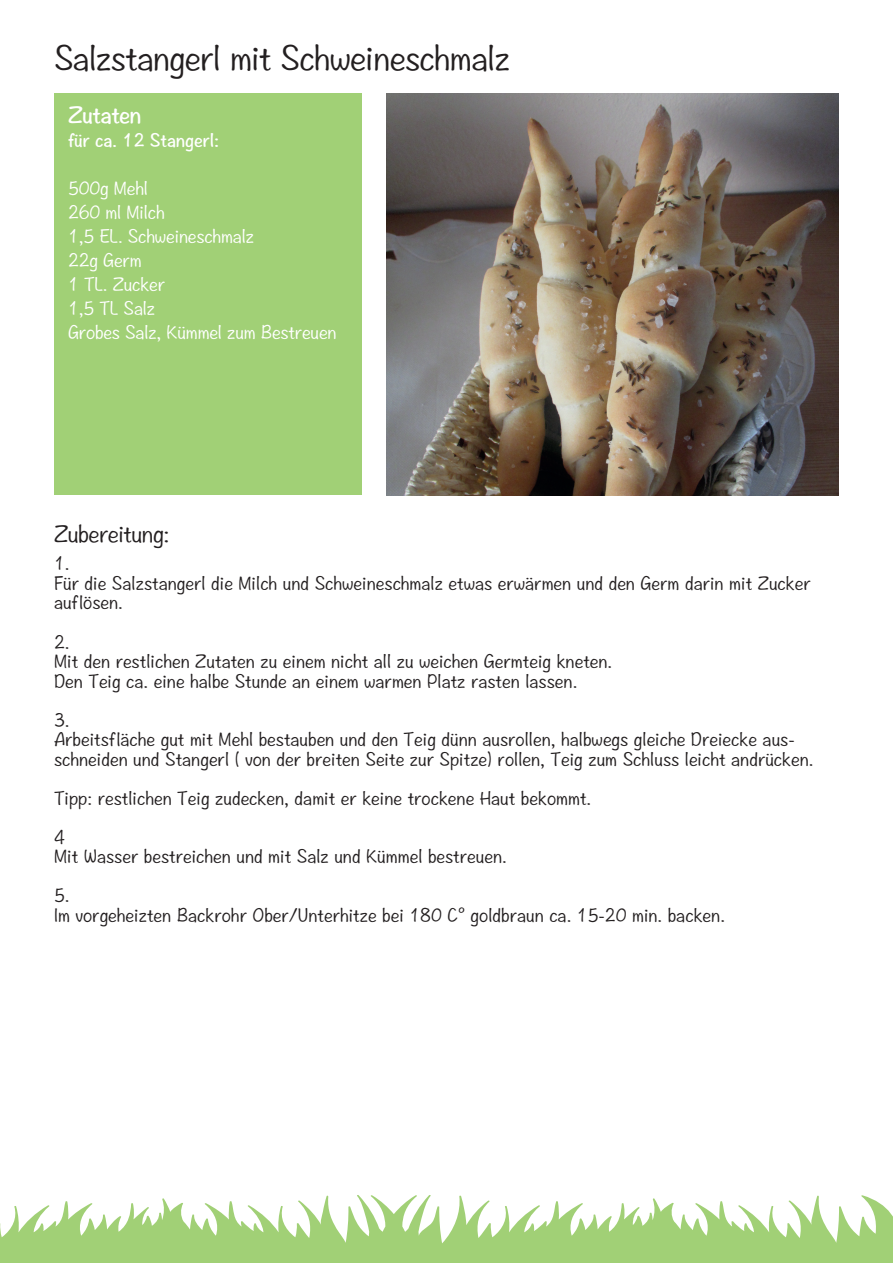
<style>
.page{position:relative;width:893px;height:1263px;background:#fff}
.page>*{position:absolute;margin:0;border:0;box-sizing:border-box;transform-origin:0 0}
.t1{font:30.6px "Hannotate SC W5";letter-spacing:-.02em;color:#231f20}
.t2{font:21px "Hannotate SC W5";letter-spacing:-.025em;color:#231f20}
.t3{font:21px "Hannotate SC W7";letter-spacing:-.03em;color:#fff}
.t4{font:16.5px/19.5px "Hannotate SC W5";color:#231f20}
.t5{font:16.5px "Hannotate SC W5";letter-spacing:-.01em;color:#fff}
.t6{font:16.5px "Hannotate SC W7";letter-spacing:-.01em;color:#fff}
</style>
<div class="page">
<div style="left:54px;top:94px;width:307px;height:401px;background:#a1d076"></div>
<img style="left:387px;top:94px;width:452px;height:401px">
<svg style="left:0;top:1195px;width:893px;height:68px;fill:#a1d076"></svg>
<p class="t1" style="left:54px;top:37px;width:457px">Salzstangerl mit Schweineschmalz</p>
<p class="t3" style="left:68px;top:100px;width:75px">Zutaten</p>
<p class="t6" style="left:68px;top:129px;width:153px">für ca. 12 Stangerl:</p>
<p class="t5" style="left:68px;top:177px;width:82px">500g Mehl</p>
<p class="t5" style="left:68px;top:201px;width:98px">260 ml Milch</p>
<p class="t5" style="left:68px;top:225px;width:187px">1,5 EL. Schweineschmalz</p>
<p class="t5" style="left:68px;top:249px;width:75px">22g Germ</p>
<p class="t5" style="left:68px;top:273px;width:99px">1 TL. Zucker</p>
<p class="t5" style="left:68px;top:297px;width:89px">1,5 TL Salz</p>
<p class="t5" style="left:68px;top:321px;width:270px">Grobes Salz, Kümmel zum Bestreuen</p>
<p class="t2" style="left:54px;top:519px;width:117px">Zubereitung:</p>
<p class="t4" style="left:54px;top:554px;width:17px">1.</p>
<p class="t4" style="left:54px;top:574px;width:758px">Für die Salzstangerl die Milch und Schweineschmalz etwas erwärmen und den Germ darin mit Zucker auflösen.</p>
<p class="t4" style="left:54px;top:632px;width:17px">2.</p>
<p class="t4" style="left:54px;top:652px;width:560px">Mit den restlichen Zutaten zu einem nicht all zu weichen Germteig kneten.</p>
<p class="t4" style="left:54px;top:671px;width:525px">Den Teig ca. eine halbe Stunde an einem warmen Platz rasten lassen.</p>
<p class="t4" style="left:54px;top:710px;width:17px">3.</p>
<p class="t4" style="left:54px;top:730px;width:761px">Arbeitsfläche gut mit Mehl bestauben und den Teig dünn ausrollen, halbwegs gleiche Dreiecke aus&shy;schneiden und Stangerl ( von der breiten Seite zur Spitze) rollen, Teig zum Schluss leicht andrücken.</p>
<p class="t4" style="left:54px;top:788px;width:539px">Tipp: restlichen Teig zudecken, damit er keine trockene Haut bekommt.</p>
<p class="t4" style="left:54px;top:827px;width:12px">4</p>
<p class="t4" style="left:54px;top:847px;width:454px">Mit Wasser bestreichen und mit Salz und Kümmel bestreuen.</p>
<p class="t4" style="left:54px;top:886px;width:17px">5.</p>
<p class="t4" style="left:54px;top:905px;width:672px">Im vorgeheizten Backrohr Ober/Unterhitze bei 180 C° goldbraun ca. 15-20 min. backen.</p>
</div>
